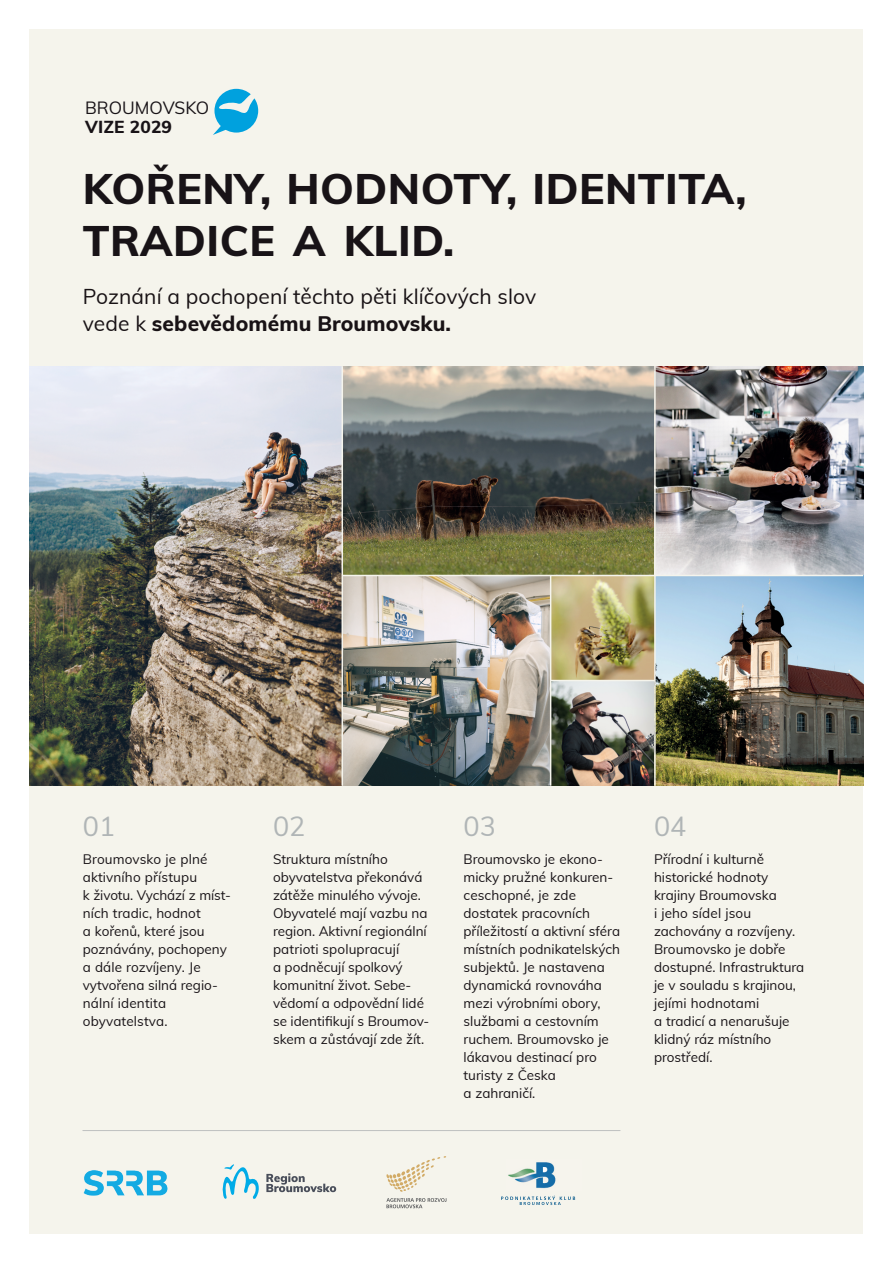
<style>
.page{position:relative;width:893px;height:1264px;background:#fff}
.page>*{position:absolute;margin:0;border:0;box-sizing:border-box;transform-origin:0 0}
.t1{font:800 42.75px/52.5px "Muli";letter-spacing:.01em;color:#181317}
.t2{font:27px "Muli";color:#b0b5b6}
.t3{font:21px/27px "Muli";letter-spacing:.005em;color:#181215}
.t4{font:17.4px "Muli";color:#181317}
.t5{font:800 17.4px "Muli";letter-spacing:.01em;color:#181317}
.t6{font:13.5px/18px "Muli";color:#181317}
.s1{font-weight:800}
</style>
<div class="page">
<div style="left:30px;top:30px;width:833px;height:1203px;background:#f5f4ec"></div>
<hr style="left:83px;top:1129px;width:537px;height:1px;background:#bec0c0">
<svg style="left:501px;top:1195px;width:74px;height:9px"></svg>
<img style="left:508px;top:1162px;width:48px;height:27px">
<img style="left:83px;top:1170px;width:85px;height:26px">
<svg style="left:266px;top:1173px;width:70px;height:18px"></svg>
<svg style="left:222px;top:1164px;width:37px;height:35px"></svg>
<svg style="left:386px;top:1198px;width:60px;height:9px"></svg>
<svg style="left:386px;top:1156px;width:60px;height:35px"></svg>
<svg style="left:213px;top:89px;width:45px;height:46px"></svg>
<img style="left:30px;top:366px;width:624px;height:419px">
<img style="left:656px;top:366px;width:207px;height:419px">
<hr style="left:341px;top:366px;width:2px;height:419px;background:#f5f4ec">
<hr style="left:550px;top:575px;width:1px;height:210px;background:#f5f4ec">
<hr style="left:550px;top:679px;width:105px;height:2px;background:#f5f4ec">
<hr style="left:342px;top:574px;width:521px;height:2px;background:#f5f4ec">
<p class="t4" style="left:85px;top:97px;width:126px">BROUMOVSKO</p>
<p class="t5" style="left:85px;top:116px;width:88px">VIZE 2029</p>
<h1 class="t1" style="left:83px;top:161px;width:665px">KOŘENY, HODNOTY, IDENTITA,<br>TRADICE A KLID.</h1>
<h3 class="t3" style="left:83px;top:283px;width:455px">Poznání a pochopení těchto pěti klíčových slov vede k <span class="s1">sebevědomému Broumovsku.</span></h3>
<h2 class="t2" style="left:83px;top:809px;width:34px">01</h2>
<h2 class="t2" style="left:273px;top:809px;width:34px">02</h2>
<h2 class="t2" style="left:463px;top:809px;width:34px">03</h2>
<h2 class="t2" style="left:654px;top:809px;width:34px">04</h2>
<p class="t6" style="left:83px;top:849px;width:150px">Broumovsko je plné aktivního přístupu<br>k životu. Vychází z míst&shy;ních tradic, hodnot<br>a kořenů, které jsou poznávány, pochopeny a dále rozvíjeny. Je vytvořena silná regio&shy;nální identita obyvatelstva.</p>
<p class="t6" style="left:273px;top:849px;width:158px">Struktura místního obyvatelstva překonává zátěže minulého vývoje.<br>Obyvatelé mají vazbu na region. Aktivní regionální patrioti spolupracují<br>a podněcují spolkový komunitní život. Sebe&shy;vědomí a odpovědní lidé se identifikují s Broumov&shy;skem a zůstávají zde žít.</p>
<p class="t6" style="left:654px;top:849px;width:152px">Přírodní i kulturně historické hodnoty krajiny Broumovska<br>i jeho sídel jsou zachovány a rozvíjeny.<br>Broumovsko je dobře dostupné. Infrastruktura je v souladu s krajinou, jejími hodnotami<br>a tradicí a nenarušuje klidný ráz místního prostředí.</p>
<p class="t6" style="left:463px;top:849px;width:158px">Broumovsko je ekono&shy;micky pružné konkuren&shy;ceschopné, je zde dostatek pracovních příležitostí a aktivní sféra místních podnikatelských subjektů. Je nastavena dynamická rovnováha mezi výrobními obory, službami a cestovním ruchem. Broumovsko je lákavou destinací pro turisty z Česka<br>a zahraničí.</p>
</div>
